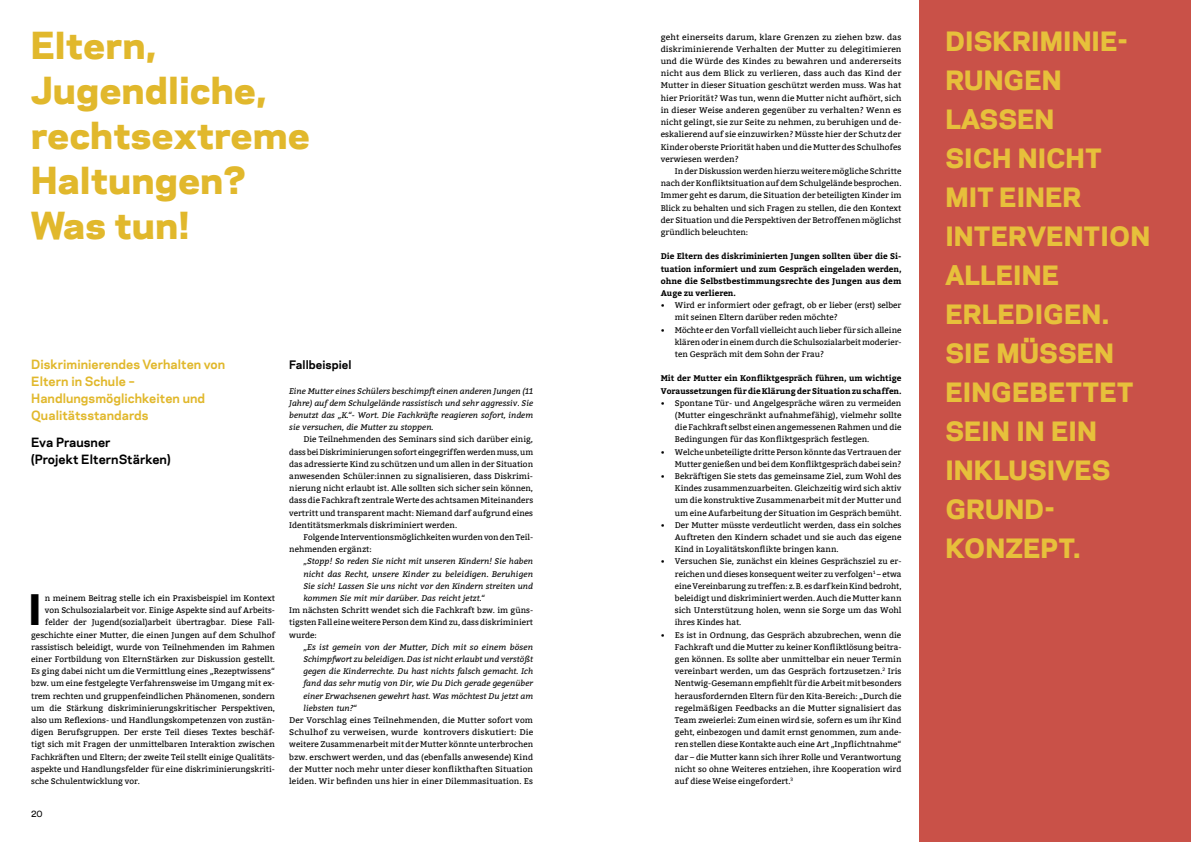
<style>
.page{position:relative;width:1191px;height:842px;background:#fff}
.page>*{position:absolute;margin:0;border:0;box-sizing:border-box;transform-origin:0 0}
.t1{font:800 39.5px "Galaxie Polaris";color:#000}
.t2{font:800 35px/45px "Galaxie Polaris";letter-spacing:.02em;color:#e1b82c}
.t3{font:800 25px/39px "Galaxie Polaris";letter-spacing:.03em;color:#e7c03b}
.t4{font:700 12px/17px "Galaxie Polaris";letter-spacing:.005em;color:#e1b82c}
.t5{font:700 12px/17px "Galaxie Polaris";letter-spacing:.005em;color:#000}
.t6{font:700 11px "Galaxie Polaris";letter-spacing:.005em;color:#000}
.t7{font:8.2px/12.2px "Bitter";color:#000;text-align:justify}
.t8{font:italic 8.2px/12.2px "Bitter";color:#000;text-align:justify}
.t9{font:700 8.2px/12.2px "Bitter";color:#000;text-align:justify}
.t10{font:8px "Good Sans";color:#000}
</style>
<div class="page">
<div style="left:918px;top:0;width:273px;height:842px;background:#c95148"></div>
<h2 class="t2" style="left:31px;top:21px;width:280px">Eltern,<br>Jugendliche, rechtsextreme<br>Haltungen?<br>Was tun!</h2>
<h3 class="t4" style="left:31px;top:356px;width:196px">Diskriminierendes Verhalten von<br>Eltern in Schule –<br>Handlungsmöglichkeiten und<br>Qualitätsstandards</h3>
<h3 class="t5" style="left:31px;top:433px;width:141px">Eva Prausner<br>(Projekt ElternStärken)</h3>
<h1 class="t1" style="left:29px;top:580px;width:14px">I</h1>
<p class="t7" style="left:45px;top:592px;width:232px">n meinem Beitrag stelle ich ein Praxisbeispiel im Kontext</p>
<p class="t7" style="left:45px;top:604px;width:232px">von Schulsozialarbeit vor. Einige Aspekte sind auf Arbeits-</p>
<p class="t7" style="left:45px;top:616px;width:232px">felder der Jugend(sozial)arbeit übertragbar. Diese Fall-</p>
<p class="t7" style="left:31px;top:629px;width:245px">geschichte einer Mutter, die einen Jungen auf dem Schulhof</p>
<p class="t7" style="left:31px;top:641px;width:245px">rassistisch beleidigt, wurde von Teilnehmenden im Rahmen</p>
<p class="t7" style="left:31px;top:653px;width:245px">einer Fortbildung von ElternStärken zur Diskussion gestellt.</p>
<p class="t7" style="left:31px;top:665px;width:245px">Es ging dabei nicht um die Vermittlung eines „Rezeptwissens“</p>
<p class="t7" style="left:31px;top:677px;width:245px">bzw. um eine festgelegte Verfahrensweise im Umgang mit ex-</p>
<p class="t7" style="left:31px;top:690px;width:245px">trem rechten und gruppenfeindlichen Phänomenen, sondern</p>
<p class="t7" style="left:31px;top:702px;width:245px">um die Stärkung diskriminierungskritischer Perspektiven,</p>
<p class="t7" style="left:31px;top:714px;width:245px">also um Reflexions- und Handlungskompetenzen von zustän-</p>
<p class="t7" style="left:31px;top:726px;width:245px">digen Berufsgruppen. Der erste Teil dieses Textes beschäf-</p>
<p class="t7" style="left:31px;top:738px;width:245px">tigt sich mit Fragen der unmittelbaren Interaktion zwischen</p>
<p class="t7" style="left:31px;top:751px;width:245px">Fachkräften und Eltern; der zweite Teil stellt einige Qualitäts-</p>
<p class="t7" style="left:31px;top:763px;width:245px">aspekte und Handlungsfelder für eine diskriminierungskriti-</p>
<p class="t7" style="left:31px;top:775px;width:110px">sche Schulentwicklung vor.</p>
<p class="t10" style="left:31px;top:808px;width:13px">20</p>
<h3 class="t6" style="left:289px;top:357px;width:64px">Fallbeispiel</h3>
<p class="t8" style="left:289px;top:384px;width:245px">Eine Mutter eines Schülers beschimpft einen anderen Jungen (11<br>Jahre) auf dem Schulgelände rassistisch und sehr aggressiv. Sie benutzt das „K.“- Wort. Die Fachkräfte reagieren sofort, indem sie versuchen, die Mutter zu stoppen.</p>
<p class="t7" style="left:289px;top:433px;width:245px;text-indent:14px">Die Teilnehmenden des Seminars sind sich darüber einig, dass bei Diskriminierungen sofort eingegriffen werden muss, um das adressierte Kind zu schützen und um allen in der Situation anwesenden Schüler:innen zu signalisieren, dass Diskrimi&shy;nierung nicht erlaubt ist. Alle sollten sich sicher sein können, dass die Fachkraft zentrale Werte des achtsamen Miteinanders vertritt und transparent macht: Niemand darf aufgrund eines Identitätsmerkmals diskriminiert werden.</p>
<p class="t7" style="left:289px;top:531px;width:245px;text-indent:14px">Folgende Interventionsmöglichkeiten wurden von den Teil&shy;nehmenden ergänzt:</p>
<p class="t8" style="left:303px;top:555px;width:231px">„Stopp! So reden Sie nicht mit unseren Kindern! Sie haben nicht das Recht, unsere Kinder zu beleidigen. Beruhigen Sie sich! Lassen Sie uns nicht vor den Kindern streiten und kommen Sie mit mir darüber. Das reicht jetzt.“</p>
<p class="t7" style="left:289px;top:604px;width:245px">Im nächsten Schritt wendet sich die Fachkraft bzw. im güns&shy;tigsten Fall eine weitere Person dem Kind zu, dass diskriminiert wurde:</p>
<p class="t8" style="left:303px;top:640px;width:231px">„Es ist gemein von der Mutter, Dich mit so einem bösen Schimpfwort zu beleidigen. Das ist nicht erlaubt und verstößt gegen die Kinderrechte. Du hast nichts falsch gemacht. Ich fand das sehr mutig von Dir, wie Du Dich gerade gegenüber einer Erwachsenen gewehrt hast. Was möchtest Du jetzt am liebsten tun?“</p>
<p class="t7" style="left:289px;top:714px;width:245px">Der Vorschlag eines Teilnehmenden, die Mutter sofort vom Schulhof zu verweisen, wurde kontrovers diskutiert: Die weitere Zusammenarbeit mit der Mutter könnte unterbrochen bzw. erschwert werden, und das (ebenfalls anwesende) Kind der Mutter noch mehr unter dieser konflikthaften Situation leiden. Wir befinden uns hier in einer Dilemmasituation. Es</p>
<p class="t7" style="left:660px;top:31px;width:242px">geht einerseits darum, klare Grenzen zu ziehen bzw. das diskriminierende Verhalten der Mutter zu delegitimieren und die Würde des Kindes zu bewahren und andererseits nicht aus dem Blick zu verlieren, dass auch das Kind der Mutter in dieser Situation geschützt werden muss. Was hat hier Priorität? Was tun, wenn die Mutter nicht aufhört, sich in dieser Weise anderen gegenüber zu verhalten? Wenn es nicht gelingt, sie zur Seite zu nehmen, zu beruhigen und de&shy;eskalierend auf sie einzuwirken? Müsste hier der Schutz der Kinder oberste Priorität haben und die Mutter des Schulhofes verwiesen werden?</p>
<p class="t7" style="left:660px;top:165px;width:242px;text-indent:14px">In der Diskussion werden hierzu weitere mögliche Schritte nach der Konfliktsituation auf dem Schulgelände besprochen.<br>Immer geht es darum, die Situation der beteiligten Kinder im Blick zu behalten und sich Fragen zu stellen, die den Kontext der Situation und die Perspektiven der Betroffenen möglichst gründlich beleuchten:</p>
<p class="t9" style="left:660px;top:250px;width:242px">Die Eltern des diskriminierten Jungen sollten über die Si&shy;tuation informiert und zum Gespräch eingeladen werden, ohne die Selbstbestimmungsrechte des Jungen aus dem Auge zu verlieren.</p>
<p class="t7" style="left:675px;top:299px;width:228px;text-indent:-14px">• Wird er informiert oder gefragt, ob er lieber (erst) selber mit seinen Eltern darüber reden möchte?</p>
<p class="t7" style="left:675px;top:324px;width:228px;text-indent:-14px">• Möchte er den Vorfall vielleicht auch lieber für sich alleine klären oder in einem durch die Schulsozialarbeit moderier&shy;ten Gespräch mit dem Sohn der Frau?</p>
<p class="t9" style="left:660px;top:372px;width:242px">Mit der Mutter ein Konfliktgespräch führen, um wichtige<br>Voraussetzungen für die Klärung der Situation zu schaffen.</p>
<p class="t7" style="left:675px;top:397px;width:228px;text-indent:-14px">• Spontane Tür- und Angelgespräche wären zu vermeiden (Mutter eingeschränkt aufnahmefähig), vielmehr sollte die Fachkraft selbst einen angemessenen Rahmen und die Bedingungen für das Konfliktgespräch festlegen.</p>
<p class="t7" style="left:660px;top:446px;width:242px;text-align:right">• Welche unbeteiligte dritte Person könnte das Vertrauen der<br>Mutter genießen und bei dem Konfliktgespräch dabei sein?</p>
<p class="t7" style="left:675px;top:470px;width:228px;text-indent:-14px">• Bekräftigen Sie stets das gemeinsame Ziel, zum Wohl des Kindes zusammenzuarbeiten. Gleichzeitig wird sich aktiv um die konstruktive Zusammenarbeit mit der Mutter und um eine Aufarbeitung der Situation im Gespräch bemüht.</p>
<p class="t7" style="left:675px;top:519px;width:228px;text-indent:-14px">• Der Mutter müsste verdeutlicht werden, dass ein solches Auftreten den Kindern schadet und sie auch das eigene Kind in Loyalitätskonflikte bringen kann.</p>
<p class="t7" style="left:675px;top:555px;width:228px;text-indent:-14px">• Versuchen Sie, zunächst ein kleines Gesprächsziel zu er&shy;reichen und dieses konsequent weiter zu verfolgen<sup>1</sup> – etwa eine Vereinbarung zu treffen: z.B. es darf kein Kind bedroht, beleidigt und diskriminiert werden. Auch die Mutter kann sich Unterstützung holen, wenn sie Sorge um das Wohl ihres Kindes hat.</p>
<p class="t7" style="left:675px;top:629px;width:228px;text-indent:-14px">• Es ist in Ordnung, das Gespräch abzubrechen, wenn die Fachkraft und die Mutter zu keiner Konfliktlösung beitra&shy;gen können. Es sollte aber unmittelbar ein neuer Termin vereinbart werden, um das Gespräch fortzusetzen.<sup>2</sup> Iris Nentwig-Gesemann empfiehlt für die Arbeit mit besonders herausfordernden Eltern für den Kita-Bereich: „Durch die regelmäßigen Feedbacks an die Mutter signalisiert das Team zweierlei: Zum einen wird sie, sofern es um ihr Kind geht, einbezogen und damit ernst genommen, zum ande&shy;ren stellen diese Kontakte auch eine Art „Inpflichtnahme“ dar – die Mutter kann sich ihrer Rolle und Verantwortung nicht so ohne Weiteres entziehen, ihre Kooperation wird auf diese Weise eingefordert.<sup>3</sup></p>
<h3 class="t3" style="left:945px;top:21px;width:206px">DISKRIMINIE-<br>RUNGEN<br>LASSEN<br>SICH NICHT<br>MIT EINER<br>INTERVENTION<br>ALLEINE<br>ERLEDIGEN.<br>SIE MÜSSEN<br>EINGEBETTET<br>SEIN IN EIN<br>INKLUSIVES<br>GRUND-<br>KONZEPT.</h3>
</div>
